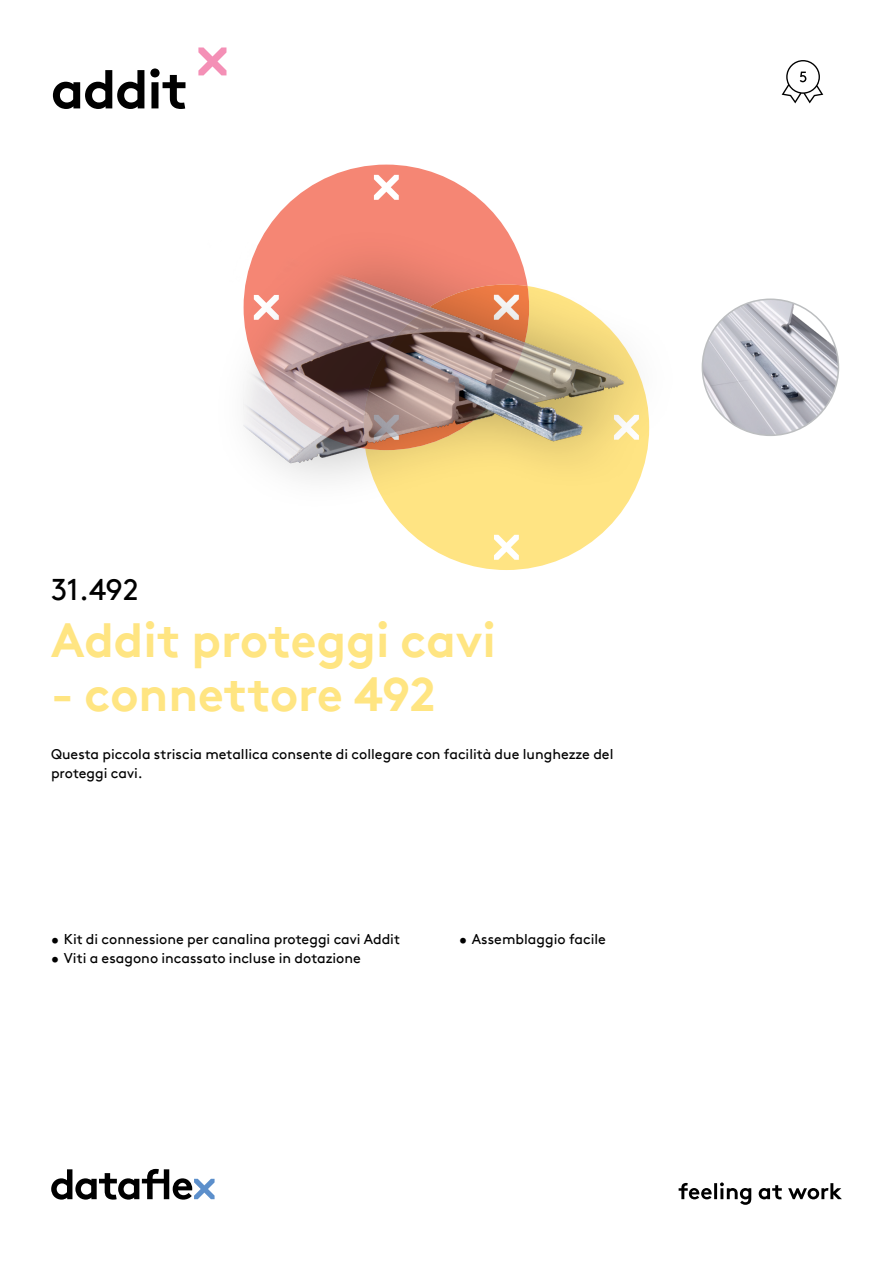
<style>
.page{position:relative;width:893px;height:1263px;background:#fff}
.page>*{position:absolute;margin:0;border:0;box-sizing:border-box;transform-origin:0 0}
.hoofdstuk{font:700 54px "Brown Pro TT";letter-spacing:-.02em;color:#000}
.productnaam{font:700 48px "Brown Pro TT";color:#ffe582}
.productnummer{font:30px "Brown Pro TT";color:#000}
.omschrijving{font:14.25px/19.2px "Brown Pro TT";color:#000}
</style>
<div class="page">
<svg style="left:51px;top:1169px;width:164px;height:30px"></svg>
<svg style="left:679px;top:1182px;width:163px;height:23px"></svg>
<svg style="left:198px;top:47px;width:28px;height:28px"></svg>
<img style="left:702px;top:299px;width:136px;height:136px;border-radius:68px">
<img style="left:243px;top:164px;width:398px;height:406px">
<svg style="left:782px;top:60px;width:41px;height:43px"></svg>
<p class="hoofdstuk" style="left:51px;top:46px;width:139px">addit</p>
<p class="productnummer" style="left:51px;top:566px;width:89px">31.492</p>
<p class="productnaam" style="left:51px;top:601px;width:447px">Addit proteggi cavi</p>
<p class="productnaam" style="left:51px;top:655px;width:386px">- connettore 492</p>
<p class="omschrijving" style="left:51px;top:743px;width:564px">Questa piccola striscia metallica consente di collegare con facilità due lunghezze del proteggi cavi.</p>
<p class="omschrijving" style="left:51px;top:928px;width:351px">• Kit di connessione per canalina proteggi cavi Addit</p>
<p class="omschrijving" style="left:51px;top:947px;width:311px">• Viti a esagono incassato incluse in dotazione</p>
<p class="omschrijving" style="left:459px;top:928px;width:148px">• Assemblaggio facile</p>
</div>
